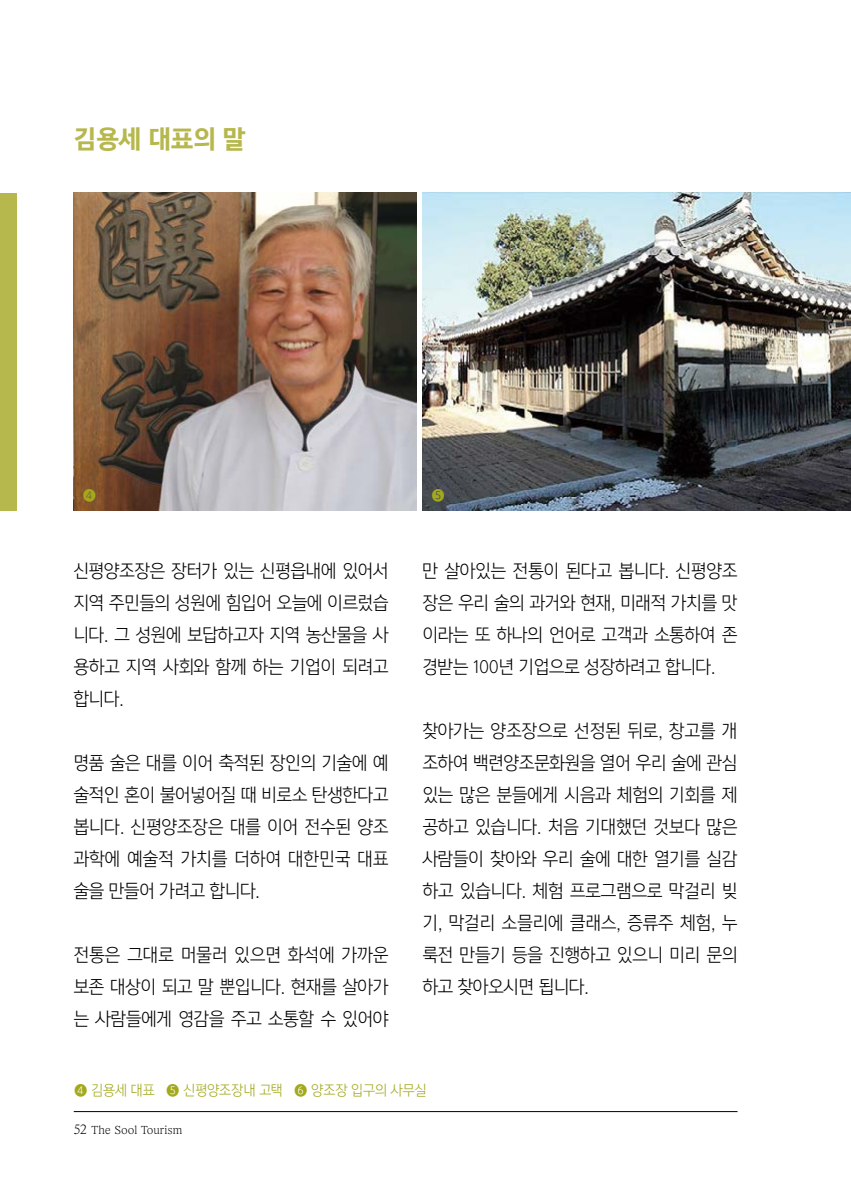
<style>
.page{position:relative;width:851px;height:1191px;background:#fff}
.page>*{position:absolute;margin:0;border:0;box-sizing:border-box;transform-origin:0 0}
.t1{font:24px "Yoon Gothic Pro 780";letter-spacing:-.01em;color:#b6b84d;scale:.95 1}
.t2{font:18px/32px "Yoon Gothic Pro 730";letter-spacing:-.005em;color:#000;text-align:justify;scale:.95 1}
.t3{font:14px "Yoon Gothic Pro 730";color:#a2a91d;scale:.95 1}
.t4{font:12px "Yoon Myungjo Pro 720";color:#000}
.s1{font-size:14px}
</style>
<div class="page">
<div style="left:0;top:193px;width:17px;height:317px;background:#b6b84d"></div>
<hr style="left:74px;top:1111px;width:663px;height:1px;background:#000">
<img style="left:74px;top:193px;width:343px;height:317px">
<img style="left:422px;top:193px;width:428px;height:317px">
<h1 class="t1" style="left:74px;top:121px;width:182px">김용세 대표의 말</h1>
<p class="t3" style="left:82px;top:486px;width:16px">❹</p>
<p class="t3" style="left:431px;top:486px;width:16px">❺</p>
<p class="t2" style="left:74px;top:554px;width:333px">신평양조장은 장터가 있는 신평읍내에 있어서 지역 주민들의 성원에 힘입어 오늘에 이르렀습 니다. 그 성원에 보답하고자 지역 농산물을 사 용하고 지역 사회와 함께 하는 기업이 되려고 합니다.</p>
<p class="t2" style="left:74px;top:746px;width:333px">명품 술은 대를 이어 축적된 장인의 기술에 예 술적인 혼이 불어넣어질 때 비로소 탄생한다고 봅니다. 신평양조장은 대를 이어 전수된 양조 과학에 예술적 가치를 더하여 대한민국 대표 술을 만들어 가려고 합니다.</p>
<p class="t2" style="left:74px;top:938px;width:333px">전통은 그대로 머물러 있으면 화석에 가까운 보존 대상이 되고 말 뿐입니다. 현재를 살아가 는 사람들에게 영감을 주고 소통할 수 있어야</p>
<p class="t2" style="left:422px;top:554px;width:333px">만 살아있는 전통이 된다고 봅니다. 신평양조 장은 우리 술의 과거와 현재, 미래적 가치를 맛 이라는 또 하나의 언어로 고객과 소통하여 존 경받는 100년 기업으로 성장하려고 합니다.</p>
<p class="t2" style="left:422px;top:714px;width:333px">찾아가는 양조장으로 선정된 뒤로, 창고를 개 조하여 백련양조문화원을 열어 우리 술에 관심 있는 많은 분들에게 시음과 체험의 기회를 제 공하고 있습니다. 처음 기대했던 것보다 많은 사람들이 찾아와 우리 술에 대한 열기를 실감 하고 있습니다. 체험 프로그램으로 막걸리 빚 기, 막걸리 소믈리에 클래스, 증류주 체험, 누 룩전 만들기 등을 진행하고 있으니 미리 문의 하고 찾아오시면 됩니다.</p>
<p class="t3" style="left:74px;top:1081px;width:373px">❹ 김용세 대표 ❺ 신평양조장내 고택 ❻ 양조장 입구의 사무실</p>
<p class="t4" style="left:74px;top:1122px;width:110px"><span class="s1">52</span> The Sool Tourism</p>
</div>
